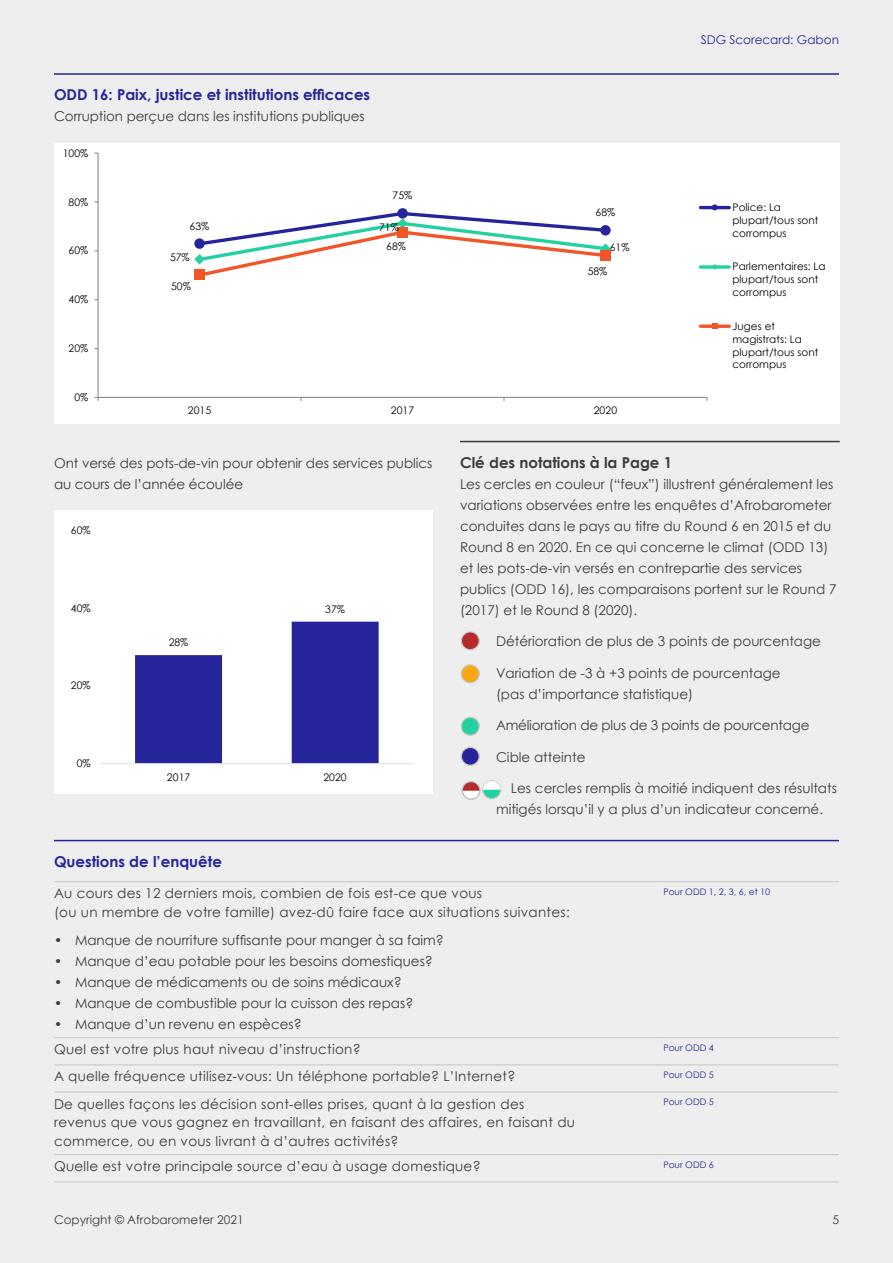
<style>
.page{position:relative;width:893px;height:1263px;background:#eee}
.page>*{position:absolute;margin:0;border:0;box-sizing:border-box;transform-origin:0 0}
.Graph_title___span{font:700 15px "Century Gothic";color:#25249b}
.Key_title{font:700 15px "Century Gothic";color:#3c3c3c}
.Header{font:700 15px "Century Gothic";color:#25249b}
.Key_body{font:13.5px/21px "Century Gothic";color:#3c3c3c}
.Questions{font:13.5px/18.8px "Century Gothic";letter-spacing:.02em;color:#3c3c3c}
.Key_body_indent{font:13.5px/21px "Century Gothic";color:#3c3c3c}
.Graph_subtitle{font:13.5px/21px "Century Gothic";letter-spacing:-.005em;color:#3c3c3c}
.t1{font:12px "Century Gothic";color:#3c3c3c}
.t2{font:12px "Century Gothic";color:#25249b}
.t3{font:10.5px/12.9px "Century Gothic";color:#000}
.Purple_annotations{font:9px "Century Gothic";color:#25249b}
</style>
<div class="page">
<hr style="left:54px;top:840px;width:785px;height:1px;background:#25249b">
<hr style="left:54px;top:881px;width:571px;height:1px;background:#c7c6c6">
<hr style="left:625px;top:881px;width:38px;height:1px;background:#c7c6c6">
<hr style="left:663px;top:881px;width:176px;height:1px;background:#c7c6c6">
<hr style="left:54px;top:1037px;width:571px;height:1px;background:#c7c6c6">
<hr style="left:625px;top:1037px;width:38px;height:1px;background:#c7c6c6">
<hr style="left:663px;top:1037px;width:176px;height:1px;background:#c7c6c6">
<hr style="left:54px;top:1064px;width:571px;height:1px;background:#c7c6c6">
<hr style="left:625px;top:1064px;width:38px;height:1px;background:#c7c6c6">
<hr style="left:663px;top:1064px;width:176px;height:1px;background:#c7c6c6">
<hr style="left:54px;top:1092px;width:571px;height:1px;background:#c7c6c6">
<hr style="left:625px;top:1092px;width:38px;height:1px;background:#c7c6c6">
<hr style="left:663px;top:1092px;width:176px;height:1px;background:#c7c6c6">
<hr style="left:54px;top:1154px;width:571px;height:1px;background:#c7c6c6">
<hr style="left:625px;top:1154px;width:38px;height:1px;background:#c7c6c6">
<hr style="left:663px;top:1154px;width:176px;height:1px;background:#c7c6c6">
<hr style="left:54px;top:1181px;width:571px;height:1px;background:#c7c6c6">
<hr style="left:625px;top:1181px;width:38px;height:1px;background:#c7c6c6">
<hr style="left:663px;top:1181px;width:176px;height:1px;background:#c7c6c6">
<hr style="left:54px;top:73px;width:785px;height:2px;background:#25249b">
<hr style="left:460px;top:441px;width:380px;height:1px;background:#3c3c3c">
<div style="left:461px;top:632px;width:18px;height:18px;background:#b42a2d;border-radius:50%"></div>
<div style="left:461px;top:631px;width:19px;height:19px;border:1px solid #c7c6c6;border-radius:50%"></div>
<div style="left:461px;top:665px;width:18px;height:18px;background:#f7a813;border-radius:50%"></div>
<div style="left:461px;top:664px;width:19px;height:19px;border:1px solid #c7c6c6;border-radius:50%"></div>
<div style="left:461px;top:717px;width:18px;height:18px;background:#23d1a0;border-radius:50%"></div>
<div style="left:461px;top:717px;width:19px;height:19px;border:1px solid #c7c6c6;border-radius:50%"></div>
<div style="left:461px;top:747px;width:18px;height:18px;background:#25249b;border-radius:50%"></div>
<div style="left:461px;top:747px;width:19px;height:19px;border:1px solid #c7c6c6;border-radius:50%"></div>
<div style="left:54px;top:144px;width:785px;height:280px;background:#fff"></div>
<hr style="left:97px;top:153px;width:2px;height:244px;background:#8e8e8e">
<hr style="left:98px;top:397px;width:609px;height:1px;background:#8e8e8e">
<svg style="left:397px;top:208px;width:11px;height:11px"></svg>
<svg style="left:194px;top:210px;width:417px;height:66px"></svg>
<div style="left:194px;top:270px;width:11px;height:10px;background:#f25528"></div>
<div style="left:397px;top:227px;width:11px;height:10px;background:#f25528"></div>
<div style="left:600px;top:250px;width:11px;height:11px;background:#f25528"></div>
<hr style="left:700px;top:206px;width:29px;height:3px;background:#25249b">
<svg style="left:712px;top:204px;width:6px;height:6px"></svg>
<svg style="left:700px;top:265px;width:29px;height:4px"></svg>
<svg style="left:712px;top:264px;width:6px;height:6px"></svg>
<svg style="left:700px;top:324px;width:29px;height:4px"></svg>
<svg style="left:712px;top:323px;width:6px;height:6px"></svg>
<div style="left:55px;top:511px;width:377px;height:281px;background:#fff"></div>
<svg style="left:135px;top:622px;width:244px;height:141px"></svg>
<hr style="left:100px;top:763px;width:313px;height:1px;background:#e2e2e2">
<div style="left:461px;top:781px;width:20px;height:19px;border:1px solid #c7c6c6;border-radius:50%"></div>
<div style="left:482px;top:780px;width:19px;height:19px;border:1px solid #c7c6c6;border-radius:50%"></div>
<svg style="left:463px;top:781px;width:38px;height:18px"></svg>
<p class="Graph_title___span" style="left:54px;top:83px;width:318px">ODD 16: Paix, justice et institutions efficaces</p>
<p class="Graph_subtitle" style="left:54px;top:106px;width:312px">Corruption perçue dans les institutions publiques</p>
<p class="t3" style="left:63px;top:146px;width:27px">100%</p>
<p class="t3" style="left:69px;top:195px;width:21px">80%</p>
<p class="t3" style="left:69px;top:244px;width:21px">60%</p>
<p class="t3" style="left:69px;top:293px;width:21px">40%</p>
<p class="t3" style="left:69px;top:342px;width:21px">20%</p>
<p class="t3" style="left:74px;top:390px;width:15px">0%</p>
<p class="t3" style="left:190px;top:219px;width:21px">63%</p>
<p class="t3" style="left:170px;top:251px;width:21px">57%</p>
<p class="t3" style="left:171px;top:280px;width:21px">50%</p>
<p class="t3" style="left:393px;top:189px;width:21px">75%</p>
<p class="t3" style="left:379px;top:220px;width:21px">71%</p>
<p class="t3" style="left:386px;top:240px;width:21px">68%</p>
<p class="t3" style="left:596px;top:206px;width:21px">68%</p>
<p class="t3" style="left:610px;top:241px;width:21px">61%</p>
<p class="t3" style="left:588px;top:265px;width:21px">58%</p>
<p class="t3" style="left:188px;top:404px;width:25px">2015</p>
<p class="t3" style="left:391px;top:404px;width:25px">2017</p>
<p class="t3" style="left:594px;top:404px;width:25px">2020</p>
<p class="t2" style="left:701px;top:31px;width:140px">SDG Scorecard: Gabon</p>
<p class="t3" style="left:732px;top:201px;width:87px">Police: La plupart/tous sont corrompus</p>
<p class="t3" style="left:732px;top:260px;width:95px">Parlementaires: La plupart/tous sont corrompus</p>
<p class="t3" style="left:732px;top:319px;width:87px">Juges et magistrats: La plupart/tous sont corrompus</p>
<p class="Graph_subtitle" style="left:54px;top:452px;width:380px">Ont versé des pots-de-vin pour obtenir des services publics au cours de l’année écoulée</p>
<p class="t3" style="left:71px;top:523px;width:21px">60%</p>
<p class="t3" style="left:71px;top:601px;width:21px">40%</p>
<p class="t3" style="left:71px;top:679px;width:21px">20%</p>
<p class="t3" style="left:77px;top:757px;width:15px">0%</p>
<p class="t3" style="left:169px;top:636px;width:21px">28%</p>
<p class="t3" style="left:325px;top:602px;width:21px">37%</p>
<p class="t3" style="left:167px;top:770px;width:25px">2017</p>
<p class="t3" style="left:323px;top:770px;width:25px">2020</p>
<p class="Key_title" style="left:460px;top:451px;width:214px">Clé des notations à la Page 1</p>
<p class="Key_body" style="left:460px;top:473px;width:378px">Les cercles en couleur (“feux”) illustrent généralement les variations observées entre les enquêtes d’Afrobarometer conduites dans le pays au titre du Round 6 en 2015 et du Round 8 en 2020. En ce qui concerne le climat (ODD 13) et les pots-de-vin versés en contrepartie des services publics (ODD 16), les comparaisons portent sur le Round 7 (2017) et le Round 8 (2020).</p>
<p class="Key_body_indent" style="left:496px;top:631px;width:327px">Détérioration de plus de 3 points de pourcentage</p>
<p class="Key_body_indent" style="left:496px;top:662px;width:286px">Variation de -3 à +3 points de pourcentage (pas d’importance statistique)</p>
<p class="Key_body_indent" style="left:496px;top:715px;width:315px">Amélioration de plus de 3 points de pourcentage</p>
<p class="Key_body_indent" style="left:496px;top:746px;width:91px">Cible atteinte</p>
<p class="Key_body_indent" style="left:496px;top:778px;width:342px;text-indent:15px">Les cercles remplis à moitié indiquent des résultats mitigés lorsqu’il y a plus d’un indicateur concerné.</p>
<p class="Header" style="left:54px;top:850px;width:170px">Questions de l’enquête</p>
<p class="Questions" style="left:54px;top:884px;width:517px">Au cours des 12 derniers mois, combien de fois est-ce que vous<br>(ou un membre de votre famille) avez-dû faire face aux situations suivantes:</p>
<p class="Key_body" style="left:54px;top:929px;width:391px">• Manque de nourriture suffisante pour manger à sa faim?</p>
<p class="Key_body" style="left:54px;top:950px;width:380px">• Manque d’eau potable pour les besoins domestiques?</p>
<p class="Key_body" style="left:54px;top:971px;width:349px">• Manque de médicaments ou de soins médicaux?</p>
<p class="Key_body" style="left:54px;top:992px;width:361px">• Manque de combustible pour la cuisson des repas?</p>
<p class="Key_body" style="left:54px;top:1013px;width:249px">• Manque d’un revenu en espèces?</p>
<p class="Purple_annotations" style="left:663px;top:885px;width:108px">Pour ODD 1, 2, 3, 6, et 10</p>
<p class="Questions" style="left:54px;top:1040px;width:308px">Quel est votre plus haut niveau d’instruction?</p>
<p class="Purple_annotations" style="left:663px;top:1041px;width:52px">Pour ODD 4</p>
<p class="Questions" style="left:54px;top:1067px;width:463px">A quelle fréquence utilisez-vous: Un téléphone portable? L’Internet?</p>
<p class="Purple_annotations" style="left:663px;top:1068px;width:52px">Pour ODD 5</p>
<p class="Questions" style="left:54px;top:1094px;width:523px">De quelles façons les décision sont-elles prises, quant à la gestion des revenus que vous gagnez en travaillant, en faisant des affaires, en faisant du commerce, ou en vous livrant à d’autres activités?</p>
<p class="Purple_annotations" style="left:663px;top:1096px;width:52px">Pour ODD 5</p>
<p class="Questions" style="left:54px;top:1157px;width:428px">Quelle est votre principale source d’eau à usage domestique?</p>
<p class="Purple_annotations" style="left:663px;top:1158px;width:52px">Pour ODD 6</p>
<p class="t1" style="left:54px;top:1211px;width:191px">Copyright © Afrobarometer 2021</p>
<p class="t1" style="left:832px;top:1211px;width:8px">5</p>
</div>
